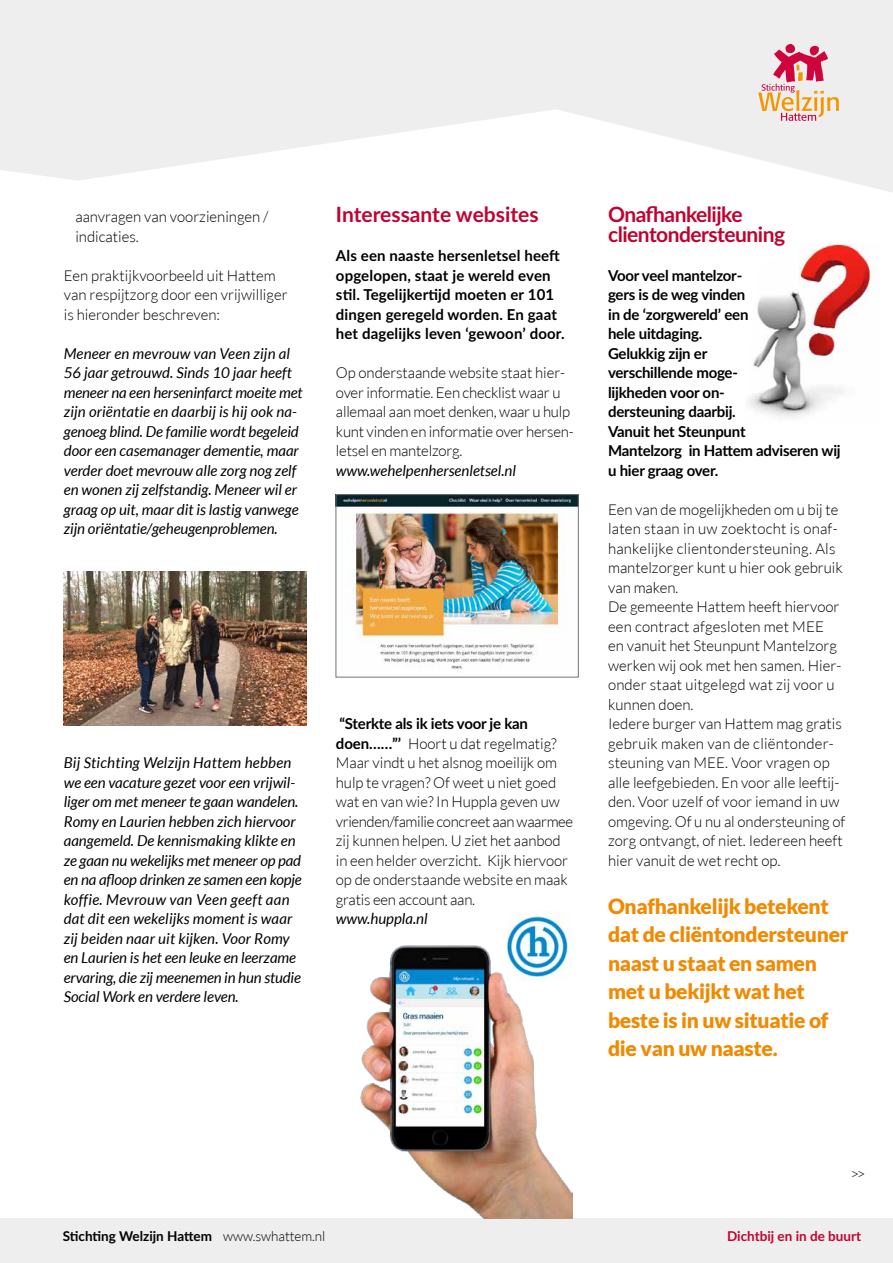
<style>
.page{position:relative;width:893px;height:1263px;background:#fff}
.page>*{position:absolute;margin:0;border:0;box-sizing:border-box;transform-origin:0 0}
.t1{font:900 21px/28.5px "Lato";letter-spacing:-.015em;color:#f18a00}
.t2{font:700 21px/19.5px "Lato";letter-spacing:-.025em;color:#c10230}
.t3{font:700 21px "Lato";color:#c10230}
.t4{font:300 15px/19.5px "Lato";color:#000}
.t5{font:italic 15px/19.5px "Lato";color:#000}
.t6{font:700 15px/19.5px "Lato";letter-spacing:-.015em;color:#000}
.t7{font:700 15px/19.5px "Lato";letter-spacing:.01em;color:#000}
.t8{font:700 13.5px "Lato";color:#000}
.t9{font:700 13.5px "Lato";color:#c10230}
.s1{font-weight:700}
.s2{font-weight:300}
</style>
<div class="page">
<svg style="left:0;top:0;width:893px;height:193px;fill:#efeeee"></svg>
<div style="left:0;top:1218px;width:893px;height:45px;background:#efeeee"></div>
<svg style="left:758px;top:44px;width:81px;height:77px;background:#e9b5b1"></svg>
<img style="left:64px;top:571px;width:242px;height:154px">
<img style="left:510px;top:911px;width:53px;height:18px">
<img style="left:749px;top:243px;width:128px;height:174px">
<img style="left:360px;top:929px;width:212px;height:289px">
<img style="left:338px;top:496px;width:239px;height:173px">
<div style="left:336px;top:494px;width:243px;height:183px;border:1px solid #727474"></div>
<p class="t4" style="left:75px;top:207px;width:195px">aanvragen van voorzieningen / indicaties.</p>
<p class="t4" style="left:64px;top:266px;width:225px">Een praktijkvoorbeeld uit Hattem van respijtzorg door een vrijwilliger is hieronder beschreven:</p>
<p class="t5" style="left:64px;top:344px;width:240px">Meneer en mevrouw van Veen zijn al 56 jaar getrouwd. Sinds 10 jaar heeft meneer na een herseninfarct moeite met zijn oriëntatie en daarbij is hij ook na&shy;genoeg blind. De familie wordt begeleid door een casemanager dementie, maar verder doet mevrouw alle zorg nog zelf en wonen zij zelfstandig. Meneer wil er graag op uit, maar dit is lastig vanwege zijn oriëntatie/geheugenproblemen.</p>
<h1 class="t3" style="left:336px;top:199px;width:204px">Interessante websites</h1>
<p class="t7" style="left:336px;top:245px;width:230px">Als een naaste hersenletsel heeft opgelopen, staat je wereld even stil. Tegelijkertijd moeten er 101 dingen geregeld worden. En gaat het dagelijks leven ‘gewoon’ door.</p>
<p class="t4" style="left:336px;top:363px;width:239px">Op onderstaande website staat hier&shy;over informatie. Een checklist waar u allemaal aan moet denken, waar u hulp kunt vinden en informatie over hersen&shy;letsel en mantelzorg.</p>
<p class="t5" style="left:336px;top:461px;width:182px">www.wehelpenhersenletsel.nl</p>
<p class="t5" style="left:64px;top:754px;width:239px">Bij Stichting Welzijn Hattem hebben we een vacature gezet voor een vrijwil&shy;liger om met meneer te gaan wandelen.<br>Romy en Laurien hebben zich hiervoor aangemeld. De kennismaking klikte en ze gaan nu wekelijks met meneer op pad en na afloop drinken ze samen een kopje koffie. Mevrouw van Veen geeft aan dat dit een wekelijks moment is waar zij beiden naar uit kijken. Voor Romy en Laurien is het een leuke en leerzame ervaring, die zij meenemen in hun studie Social Work en verdere leven.</p>
<p class="t4" style="left:336px;top:714px;width:239px"><span class="s1">“Sterkte als ik iets voor je kan doen……”’</span> Hoort u dat regelmatig?<br>Maar vindt u het alsnog moeilijk om hulp te vragen? Of weet u niet goed wat en van wie? In Huppla geven uw vrienden/familie concreet aan waarmee zij kunnen helpen. U ziet het aanbod in een helder overzicht. Kijk hiervoor op de onderstaande website en maak gratis een account aan.</p>
<p class="t5" style="left:336px;top:910px;width:93px">www.huppla.nl</p>
<h1 class="t2" style="left:608px;top:204px;width:178px">Onafhankelijke clientondersteuning</h1>
<p class="t6" style="left:608px;top:265px;width:234px">Voor veel mantelzor-<br>gers is de weg vinden<br>in de ‘zorgwereld’ een<br>hele uitdaging.<br>Gelukkig zijn er<br>verschillende moge-<br>lijkheden voor on-<br>dersteuning daarbij.<br>Vanuit het Steunpunt<br>Mantelzorg in Hattem adviseren wij u hier graag over.</p>
<p class="t4" style="left:608px;top:500px;width:239px">Een van de mogelijkheden om u bij te laten staan in uw zoektocht is onaf&shy;hankelijke clientondersteuning. Als mantelzorger kunt u hier ook gebruik van maken.<br>De gemeente Hattem heeft hiervoor een contract afgesloten met MEE<br>en vanuit het Steunpunt Mantelzorg werken wij ook met hen samen. Hier&shy;onder staat uitgelegd wat zij voor u kunnen doen.<br>Iedere burger van Hattem mag gratis gebruik maken van de cliëntonder&shy;steuning van MEE. Voor vragen op alle leefgebieden. En voor alle leeftij&shy;den. Voor uzelf of voor iemand in uw omgeving. Of u nu al ondersteuning of zorg ontvangt, of niet. Iedereen heeft hier vanuit de wet recht op.</p>
<h1 class="t1" style="left:608px;top:891px;width:242px">Onafhankelijk betekent dat de cliëntondersteuner naast u staat en samen met u bekijkt wat het beste is in uw situatie of die van uw naaste.</h1>
<p class="t4" style="left:850px;top:1164px;width:17px">&gt;&gt;</p>
<p class="t8" style="left:63px;top:1226px;width:264px">Stichting Welzijn Hattem <span class="s2">www.swhattem.nl</span></p>
<p class="t9" style="left:727px;top:1226px;width:135px">Dichtbij en in de buurt</p>
</div>
